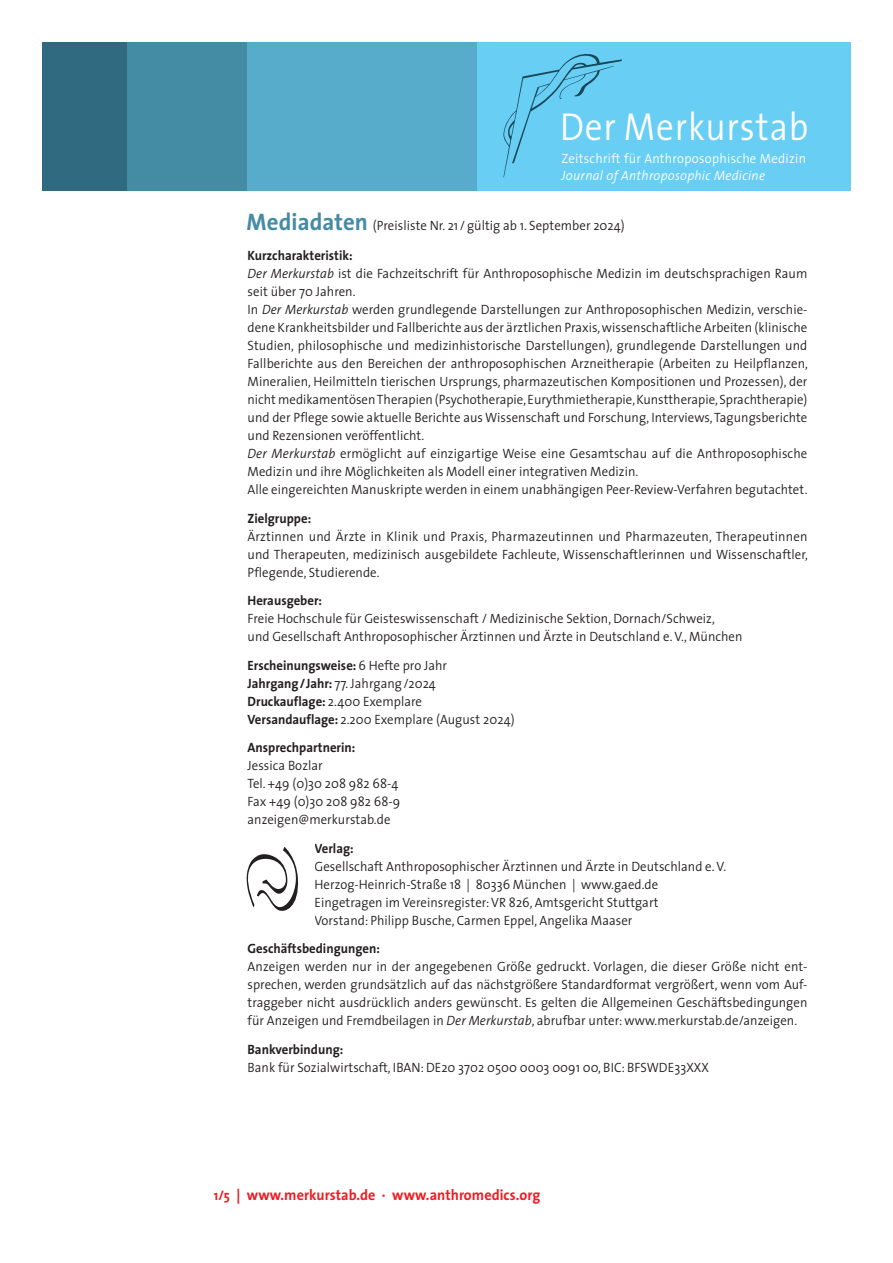
<style>
.page{position:relative;width:893px;height:1263px;background:#fff}
.page>*{position:absolute;margin:0;border:0;box-sizing:border-box;transform-origin:0 0}
.t1{font:300 39.15px "The Sans";letter-spacing:.025em;color:#fff;scale:.9 1}
.t2{font:700 15px "The Sans";letter-spacing:.005em;color:#ee1d23;scale:.95 1}
.t3{font:300 13.5px/18px "The Sans";letter-spacing:.005em;color:#231f20;scale:.95 1}
.t4{font:700 13.5px "The Sans";color:#231f20;scale:.95 1}
.t5{font:300 13.5px "The Sans";letter-spacing:.02em;color:#fff;scale:.95 1}
.t6{font:italic 300 13.5px "The Sans";letter-spacing:.02em;color:#fff;scale:.95 1}
.s1{font-weight:700;font-size:24px;color:#448ba4}
.s2{font-weight:700}
.s3{font-style:italic}
.s4{font-size:13.8px}
</style>
<div class="page">
<div style="left:470px;top:43px;width:380px;height:148px;background:#68cef3"></div>
<div style="left:43px;top:43px;width:95px;height:148px;background:#2f6a80"></div>
<div style="left:128px;top:43px;width:124px;height:148px;background:#448ba4"></div>
<div style="left:247px;top:43px;width:229px;height:148px;background:#57accc"></div>
<svg style="left:503px;top:54px;width:119px;height:123px"></svg>
<svg style="left:246px;top:847px;width:53px;height:64px"></svg>
<h1 class="t1" style="left:560px;top:114px;width:278px">Der Merkurstab</h1>
<p class="t5" style="left:562px;top:154px;width:259px">Zeitschrift für Anthroposophische Medizin</p>
<p class="t6" style="left:562px;top:170px;width:216px">Journal of Anthroposophic Medicine</p>
<p class="t3" style="left:247px;top:218px;width:399px"><span class="s1">Mediadaten</span> (Preisliste Nr. 21 /gültig ab 1. September 2024)</p>
<p class="t3" style="left:248px;top:248px;width:591px"><span class="s2">Kurzcharakteristik:<br></span><span class="s3">Der Merkurstab</span> ist die Fachzeitschrift für Anthroposophische Medizin im deutschsprachigen Raum seit über 70 Jahren.<br>In <span class="s3">Der Merkurstab</span> werden grundlegende Darstellungen zur Anthroposophischen Medizin, verschie&shy;dene Krankheitsbilder und Fallberichte aus der ärztlichen Praxis,wissenschaftliche Arbeiten (klinische Studien, philosophische und medizinhistorische Darstellungen), grundlegende Darstellungen und Fallberichte aus den Bereichen der anthroposophischen Arzneitherapie (Arbeiten zu Heilpflanzen, Mineralien, Heilmitteln tierischen Ursprungs, pharmazeutischen Kompositionen und Prozessen), der nicht medikamentösenTherapien (Psychotherapie,Eurythmietherapie,Kunsttherapie,Sprachtherapie) und der Pflege sowie aktuelle Berichte aus Wissenschaft und Forschung, Interviews,Tagungsberichte und Rezensionen veröffentlicht.<br><span class="s3">Der Merkurstab</span> ermöglicht auf einzigartige Weise eine Gesamtschau auf die Anthroposophische Medizin und ihre Möglichkeiten als Modell einer integrativen Medizin.<br>Alle eingereichten Manuskripte werden in einem unabhängigen Peer-Review-Verfahren begutachtet.</p>
<p class="t4" style="left:248px;top:513px;width:69px">Zielgruppe:</p>
<p class="t3" style="left:248px;top:529px;width:591px;text-align:justify">Ärztinnen und Ärzte in Klinik und Praxis, Pharmazeutinnen und Pharmazeuten, Therapeutinnen und Therapeuten, medizinisch ausgebildete Fachleute, Wissenschaftlerinnen und Wissenschaftler, Pflegende, Studierende.</p>
<p class="t4" style="left:248px;top:595px;width:80px">Herausgeber:</p>
<p class="t3" style="left:248px;top:611px;width:523px">Freie Hochschule für Geisteswissenschaft / Medizinische Sektion, Dornach/Schweiz,<br>und Gesellschaft Anthroposophischer Ärztinnen und Ärzte in Deutschland e.V., München</p>
<p class="t3" style="left:248px;top:658px;width:283px"><span class="s2">Erscheinungsweise:</span> 6 Hefte pro Jahr <span class="s2">Jahrgang/Jahr:</span> 77. Jahrgang/2024<br><span class="s2">Druckauflage:</span> 2.400 Exemplare <span class="s2">Versandauflage:</span> 2.200 Exemplare (August 2024)</p>
<p class="t4" style="left:248px;top:742px;width:115px">Ansprechpartnerin:</p>
<p class="t3" style="left:248px;top:758px;width:162px">Jessica Bozlar<br>Tel. +49 (0)30 208 982 68-4<br>Fax +49 (0)30 208 982 68-9 anzeigen@merkurstab.de</p>
<p class="t4" style="left:315px;top:843px;width:43px">Verlag:</p>
<p class="t3" style="left:315px;top:859px;width:435px">Gesellschaft Anthroposophischer Ärztinnen und Ärzte in Deutschland e.V.<br>Herzog-Heinrich-Straße 18 | 80336 München | www.gaed.de Eingetragen im Vereinsregister:VR 826, Amtsgericht Stuttgart<br>Vorstand: Philipp Busche, Carmen Eppel, Angelika Maaser</p>
<p class="t4" style="left:248px;top:943px;width:141px">Geschäftsbedingungen:</p>
<p class="t3" style="left:248px;top:959px;width:591px;text-align:justify">Anzeigen werden nur in der angegebenen Größe gedruckt. Vorlagen, die dieser Größe nicht ent&shy;sprechen, werden grundsätzlich auf das nächstgrößere Standardformat vergrößert, wenn vom Auf&shy;traggeber nicht ausdrücklich anders gewünscht. Es gelten die Allgemeinen Geschäftsbedingungen für Anzeigen und Fremdbeilagen in <span class="s3">Der Merkurstab</span>, abrufbar unter: www.merkurstab.de/anzeigen.</p>
<p class="t4" style="left:248px;top:1044px;width:102px">Bankverbindung:</p>
<p class="t3" style="left:248px;top:1060px;width:487px">Bank für Sozialwirtschaft, IBAN: DE20 3702 0500 0003 0091 00, BIC: BFSWDE33XXX</p>
<p class="t2" style="left:214px;top:1189px;width:345px"><span class="s4">1/5</span> | www.merkurstab.de · www.anthromedics.org</p>
</div>
